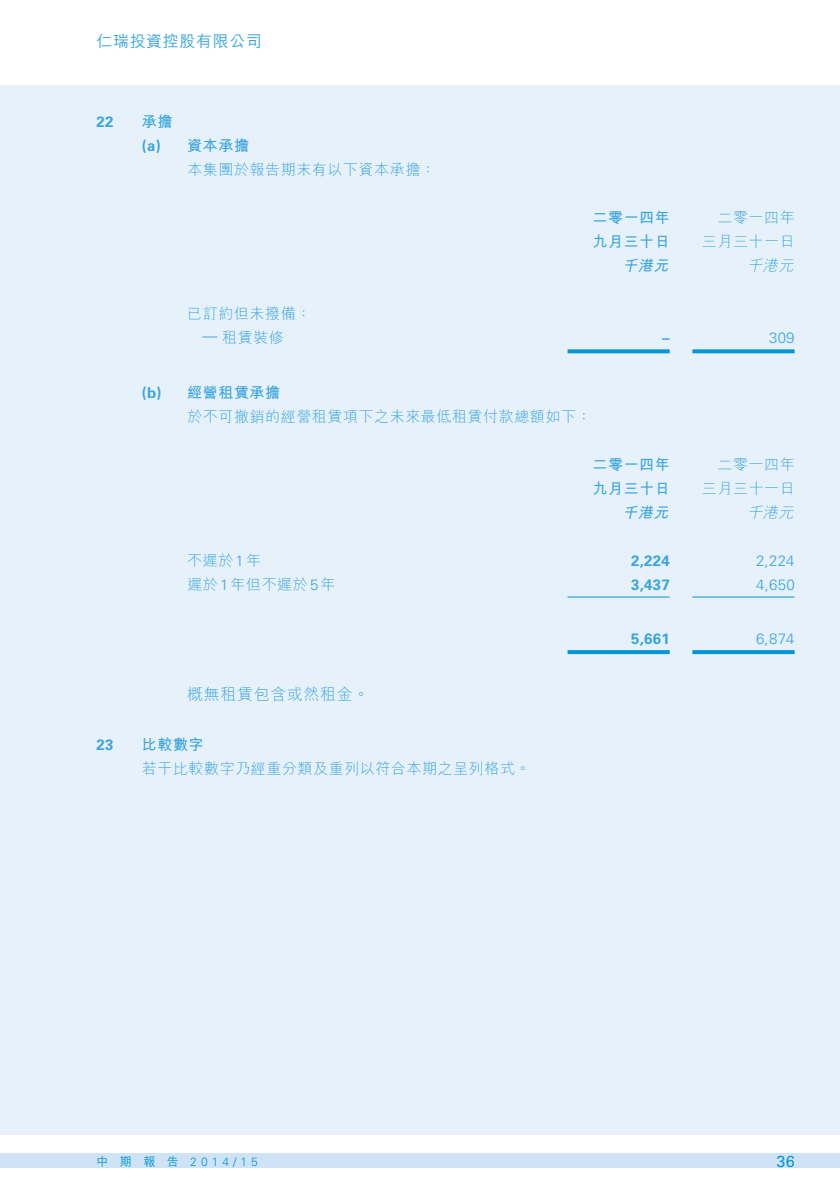
<style>
.page{position:relative;width:840px;height:1191px;background:#fff}
.page>*{position:absolute;margin:0;border:0;box-sizing:border-box;transform-origin:0 0}
.t1{font:300 16px "M Hei HK";letter-spacing:.035em;color:#3aa5dd}
.t2{font:500 16px "M Hei HK";letter-spacing:.035em;color:#3aa5dd}
.t3{font:16px "Univers LT Std";color:#0696d7}
.t4{font:300 15px/24px "M Hei HK";letter-spacing:.035em;color:#3aa5dd;text-align:right}
.t5{font:700 15px/24px "M Hei HK";letter-spacing:.035em;color:#3aa5dd}
.t6{font:700 15px "Univers LT Std";letter-spacing:.015em;color:#3aa5dd}
.t7{font:300 15px "Univers LT Std";letter-spacing:.015em;color:#3aa5dd}
.t8{font:italic 300 15px "M Hei HK";color:#3aa5dd}
.t9{font:italic 700 15px "M Hei HK";color:#3aa5dd}
.t10{font:300 12px "Univers LT Std";color:#0696d7}
.t11{font:500 12px "M Hei HK";color:#0696d7}
.s1{font-family:"Univers LT Std"}
</style>
<div class="page">
<div style="left:0;top:1153px;width:839px;height:14px;background:#cee3f5"></div>
<div style="left:0;top:85px;width:839px;height:1049px;background:#e6f1f9"></div>
<svg style="left:567px;top:349px;width:102px;height:4px"></svg>
<svg style="left:692px;top:349px;width:102px;height:4px"></svg>
<hr style="left:567px;top:596px;width:102px;height:1px;background:#0696d7">
<hr style="left:692px;top:596px;width:102px;height:1px;background:#0696d7">
<svg style="left:567px;top:650px;width:102px;height:4px"></svg>
<svg style="left:692px;top:650px;width:102px;height:4px"></svg>
<p class="t2" style="left:96px;top:29px;width:167px">仁瑞投資控股有限公司</p>
<p class="t6" style="left:96px;top:113px;width:18px">22</p>
<p class="t6" style="left:96px;top:736px;width:18px">23</p>
<p class="t5" style="left:142px;top:108px;width:32px">承擔</p>
<p class="t6" style="left:142px;top:137px;width:20px">)a(</p>
<p class="t6" style="left:142px;top:383px;width:21px">b( )</p>
<p class="t5" style="left:187px;top:132px;width:63px">資本承擔</p>
<p class="t4" style="left:187px;top:157px;width:250px">本集團於報告期末有以下資本承擔：</p>
<p class="t4" style="left:187px;top:301px;width:125px">已訂約但未撥備：</p>
<p class="t4" style="left:222px;top:325px;width:63px">租賃裝修</p>
<p class="t7" style="left:202px;top:326px;width:16px">—</p>
<p class="t5" style="left:592px;top:204px;width:79px">二零一四年九月三十日</p>
<p class="t4" style="left:701px;top:205px;width:94px">二零一四年三月三十一日</p>
<p class="t8" style="left:746px;top:258px;width:51px">千港元</p>
<p class="t9" style="left:622px;top:254px;width:52px">千港元</p>
<p class="t6" style="left:662px;top:329px;width:9px">–</p>
<p class="t7" style="left:768px;top:328px;width:27px">309</p>
<p class="t5" style="left:187px;top:379px;width:94px">經營租賃承擔</p>
<p class="t4" style="left:187px;top:404px;width:405px">於不可撤銷的經營租賃項下之未來最低租賃付款總額如下：</p>
<p class="t5" style="left:592px;top:451px;width:79px">二零一四年九月三十日</p>
<p class="t4" style="left:701px;top:452px;width:94px">二零一四年三月三十一日</p>
<p class="t8" style="left:746px;top:504px;width:51px">千港元</p>
<p class="t9" style="left:622px;top:501px;width:52px">千港元</p>
<p class="t4" style="left:187px;top:548px;width:75px">不遲於<span class="s1">1</span>年</p>
<p class="t4" style="left:187px;top:572px;width:149px">遲於<span class="s1">1</span>年但不遲於<span class="s1">5</span>年</p>
<p class="t6" style="left:630px;top:551px;width:40px">2,224</p>
<p class="t6" style="left:631px;top:575px;width:40px">3,437</p>
<p class="t7" style="left:755px;top:551px;width:40px">2,224</p>
<p class="t7" style="left:755px;top:575px;width:40px">4,650</p>
<p class="t1" style="left:187px;top:686px;width:183px">概無租賃包含或然租金。</p>
<p class="t5" style="left:142px;top:731px;width:63px">比較數字</p>
<p class="t4" style="left:142px;top:756px;width:390px">若干比較數字乃經重分類及重列以符合本期之呈列格式。</p>
<p class="t6" style="left:630px;top:629px;width:40px">5,661</p>
<p class="t7" style="left:755px;top:629px;width:40px">6,874</p>
<p class="t11" style="left:96px;top:1152px;width:13px">中</p>
<p class="t11" style="left:120px;top:1152px;width:13px">期</p>
<p class="t11" style="left:143px;top:1152px;width:13px">報</p>
<p class="t11" style="left:167px;top:1152px;width:13px">告</p>
<p class="t10" style="left:190px;top:1154px;width:69px">2014 / 1 5</p>
<p class="t3" style="left:776px;top:1151px;width:20px">36</p>
</div>
